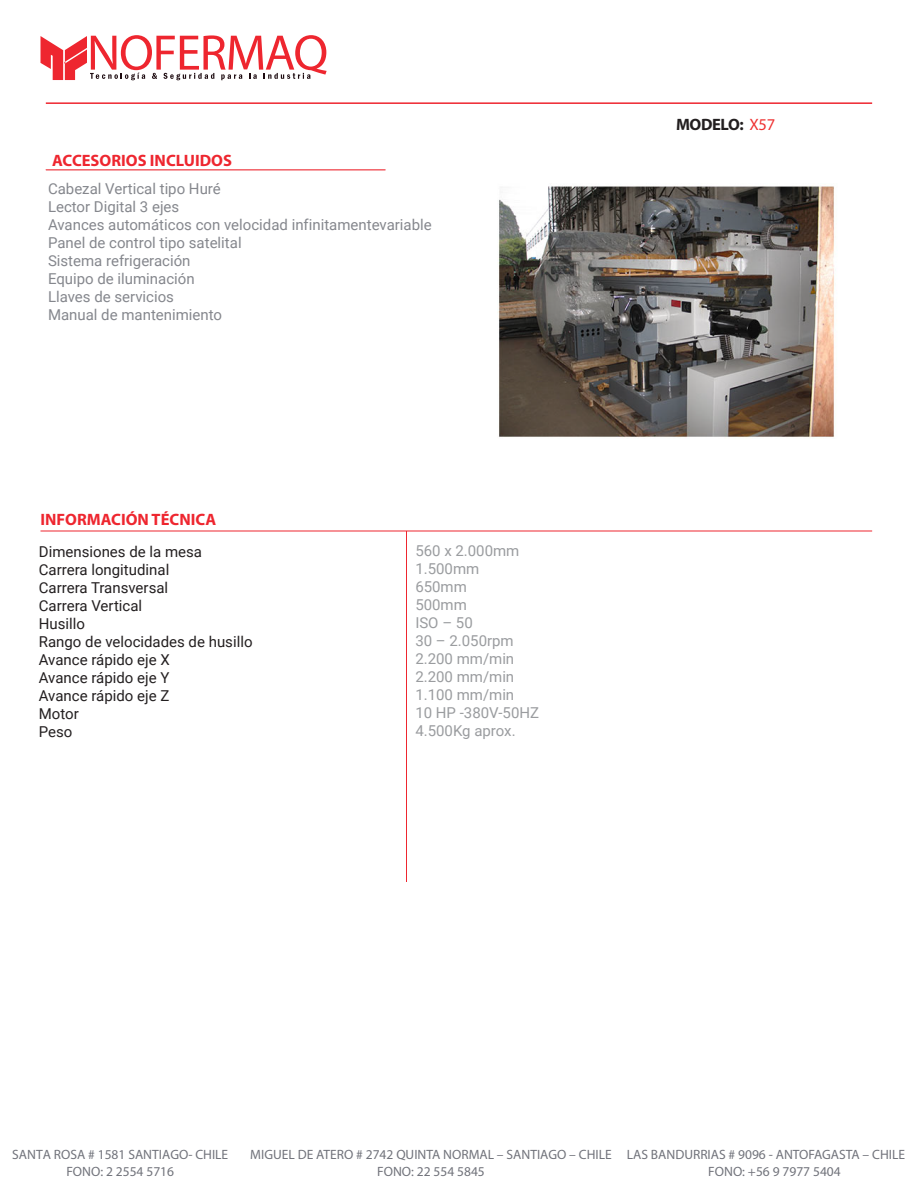
<style>
.page{position:relative;width:918px;height:1188px;background:#fff}
.page>*{position:absolute;margin:0;border:0;box-sizing:border-box;transform-origin:0 0}
.t1{font:700 16.5px "Myriad Pro";color:#ee262f}
.t2{font:700 16.5px "Myriad Pro";letter-spacing:-.02em;color:#231f20}
.t3{font:15px/18px "Roboto";color:#85878d}
.t4{font:15px/18px "Roboto";color:#231f20}
.t5{font:15px/18px "Roboto";color:#9a9c9f}
.t6{font:13.5px/16.2px "Myriad Pro";color:#71737b;text-align:center}
.s1{font-weight:400;color:#ee3232}
</style>
<div class="page">
<svg style="left:41px;top:35px;width:286px;height:45px"></svg>
<hr style="left:46px;top:102px;width:826px;height:2px;background:#ee262f">
<hr style="left:41px;top:531px;width:831px;height:1px;background:#ee262f">
<hr style="left:406px;top:531px;width:1px;height:351px;background:#ee262f">
<hr style="left:46px;top:170px;width:339px;height:1px;background:#ee262f">
<img style="left:498px;top:186px;width:336px;height:252px">
<p class="t1" style="left:52px;top:150px;width:181px">ACCESORIOS INCLUIDOS</p>
<p class="t3" style="left:48px;top:179px;width:385px">Cabezal Vertical tipo Huré<br>Lector Digital 3 ejes<br>Avances automáticos con velocidad infinitamentevariable<br>Panel de control tipo satelital<br>Sistema refrigeración<br>Equipo de iluminación<br>Llaves de servicios<br>Manual de mantenimiento</p>
<p class="t1" style="left:41px;top:509px;width:177px">INFORMACIÓN TÉCNICA</p>
<p class="t4" style="left:39px;top:542px;width:215px">Dimensiones de la mesa<br>Carrera longitudinal<br>Carrera Transversal<br>Carrera Vertical<br>Husillo<br>Rango de velocidades de husillo<br>Avance rápido eje X<br>Avance rápido eje Y<br>Avance rápido eje Z<br>Motor<br>Peso</p>
<p class="t5" style="left:415px;top:541px;width:125px">560 x 2.000mm<br>1.500mm<br>650mm<br>500mm<br>ISO – 50<br>30 – 2.050rpm<br>2.200 mm/min<br>2.200 mm/min<br>1.100 mm/min<br>10 HP -380V-50HZ<br>4.500Kg aprox.</p>
<p class="t2" style="left:676px;top:114px;width:101px">MODELO: <span class="s1">X57</span></p>
<p class="t6" style="left:12px;top:1147px;width:218px">SANTA ROSA # 1581 SANTIAGO- CHILE<br>FONO: 2 2554 5716</p>
<p class="t6" style="left:250px;top:1147px;width:363px">MIGUEL DE ATERO # 2742 QUINTA NORMAL – SANTIAGO – CHILE<br>FONO: 22 554 5845</p>
<p class="t6" style="left:708px;top:1147px;width:198px;text-align:left;text-indent:-81px">LAS BANDURRIAS # 9096 - ANTOFAGASTA – CHILE<br>FONO: +56 9 7977 5404</p>
</div>
